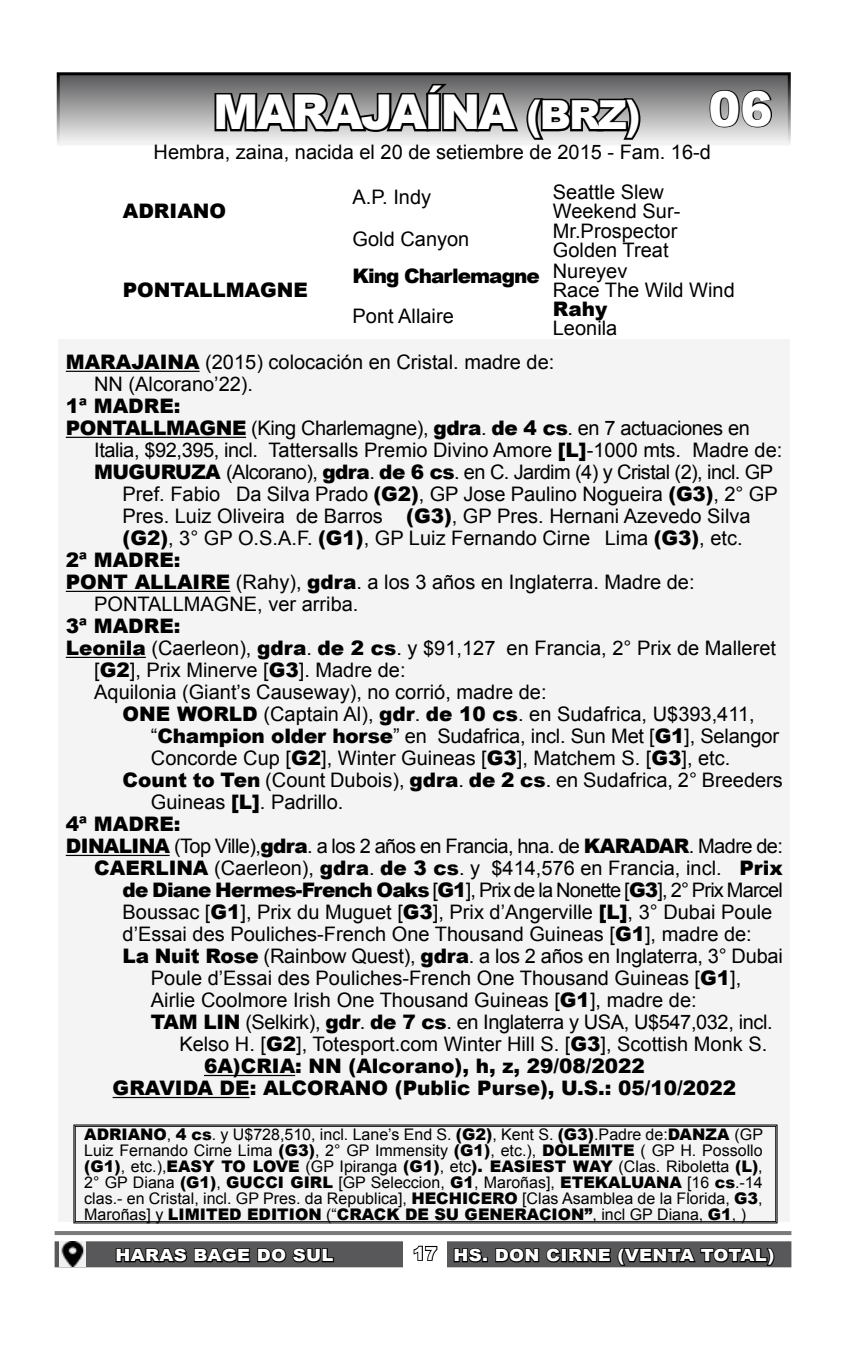
<style>
.page{position:relative;width:851px;height:1361px;background:#fff}
.page>*{position:absolute;margin:0;border:0;box-sizing:border-box;transform-origin:0 0}
.t1{font:900 48px "Arial";letter-spacing:-.05em;color:#fff}
.t2{font:20px/22px "Arial";color:#000}
.t3{font:900 20px "Arial";color:#000}
.t4{font:20px "Arial";letter-spacing:-.03em;color:#000}
.t5{font:20px "Arial";letter-spacing:-.02em;color:#000}
.t6{font:20px "Arial";letter-spacing:-.04em;color:#000}
.t7{font:900 20px "Arial";letter-spacing:-.05em;color:#000}
.t8{font:900 18px "Arial";color:#fff}
.t9{font:900 16.8px "Arial";letter-spacing:.02em;color:#fff;scale:1.08 1}
.t10{font:16px/16px "Arial";color:#000;text-align:justify}
.s1{font-size:40px}
.s2{font-weight:900}
</style>
<div class="page">
<div style="left:58px;top:340px;width:731px;height:882px;background:#f4f4f4"></div>
<svg style="left:57px;top:72px;width:733px;height:73px;background:#a5a5a6"></svg>
<hr style="left:55px;top:1231px;width:736px;height:4px;background:#797a7c">
<div style="left:55px;top:1241px;width:736px;height:26px;background:#58585a"></div>
<svg style="left:74px;top:1124px;width:703px;height:99px"></svg>
<div style="left:75px;top:1126px;width:701px;height:96px;border:1px solid #000"></div>
<svg style="left:212px;top:72px;width:430px;height:70px;background:#6c6c6c"></svg>
<hr style="left:66px;top:371px;width:133px;height:1px;background:#000">
<hr style="left:66px;top:437px;width:180px;height:1px;background:#000">
<hr style="left:66px;top:591px;width:164px;height:1px;background:#000">
<hr style="left:66px;top:657px;width:80px;height:1px;background:#000">
<hr style="left:66px;top:855px;width:103px;height:1px;background:#000">
<hr style="left:204px;top:1075px;width:91px;height:1px;background:#000">
<hr style="left:113px;top:1097px;width:136px;height:1px;background:#000">
<div style="left:403px;top:1237px;width:44px;height:35px;background:#fff"></div>
<svg style="left:413px;top:1245px;width:25px;height:16px"></svg>
<svg style="left:453px;top:1248px;width:35px;height:15px"></svg>
<svg style="left:495px;top:1248px;width:280px;height:18px"></svg>
<svg style="left:708px;top:89px;width:65px;height:40px;background:#7b7b7c"></svg>
<svg style="left:115px;top:1248px;width:220px;height:15px"></svg>
<img style="left:60px;top:1241px;width:26px;height:25px">
<h1 class="t1" style="left:213px;top:77px;width:429px">MARAJAÍNA <span class="s1">(BRZ)</span></h1>
<h1 class="t1" style="left:708px;top:74px;width:66px">06</h1>
<p class="t2" style="left:154px;top:141px;width:558px">Hembra, zaina, nacida el 20 de setiembre de 2015 - Fam. 16-d</p>
<p class="t3" style="left:123px;top:197px;width:105px">ADRIANO</p>
<p class="t3" style="left:123px;top:275px;width:186px">PONTALLMAGNE</p>
<p class="t2" style="left:352px;top:186px;width:80px">A.P. Indy</p>
<p class="t2" style="left:352px;top:228px;width:118px">Gold Canyon</p>
<p class="t7" style="left:352px;top:261px;width:189px">King Charlemagne</p>
<p class="t2" style="left:352px;top:305px;width:103px">Pont Allaire</p>
<p class="t2" style="left:552px;top:181px;width:113px">Seattle Slew</p>
<p class="t2" style="left:552px;top:200px;width:129px">Weekend Sur-</p>
<p class="t2" style="left:552px;top:220px;width:126px">Mr.Prospector</p>
<p class="t2" style="left:552px;top:239px;width:117px">Golden Treat</p>
<p class="t2" style="left:552px;top:260px;width:76px">Nureyev</p>
<p class="t2" style="left:552px;top:279px;width:183px">Race The Wild Wind</p>
<p class="t3" style="left:552px;top:294px;width:56px">Rahy</p>
<p class="t2" style="left:552px;top:317px;width:66px">Leonila</p>
<p class="t2" style="left:94px;top:351px;width:461px;text-indent:-28px"><span class="s2">MARAJAINA</span> (2015) colocación en Cristal. madre de:<br>NN (Alcorano’22).</p>
<p class="t3" style="left:66px;top:391px;width:116px">1ª MADRE:</p>
<p class="t5" style="left:66px;top:415px;width:685px"><span class="s2">PONTALLMAGNE</span> (King Charlemagne), <span class="s2">gdra</span>. <span class="s2">de 4 cs</span>. en 7 actuaciones en</p>
<p class="t2" style="left:94px;top:439px;width:689px">Italia, $92,395, incl. Tattersalls Premio Divino Amore <span class="s2">[L]</span>-1000 mts. Madre de:</p>
<p class="t4" style="left:94px;top:459px;width:680px"><span class="s2">MUGURUZA</span> (Alcorano), <span class="s2">gdra</span>. <span class="s2">de 6 cs</span>. en C. Jardim (4) y Cristal (2), incl. GP</p>
<p class="t2" style="left:122px;top:483px;width:656px">Pref. Fabio Da Silva Prado <span class="s2">(G2)</span>, GP Jose Paulino Nogueira <span class="s2">(G3)</span>, 2° GP</p>
<p class="t2" style="left:122px;top:505px;width:629px">Pres. Luiz Oliveira de Barros <span class="s2">(G3)</span>, GP Pres. Hernani Azevedo Silva</p>
<p class="t2" style="left:122px;top:527px;width:621px"><span class="s2">(G2)</span>, 3° GP O.S.A.F. <span class="s2">(G1)</span>, GP Luiz Fernando Cirne Lima <span class="s2">(G3)</span>, etc.</p>
<p class="t3" style="left:66px;top:545px;width:116px">2ª MADRE:</p>
<p class="t2" style="left:66px;top:571px;width:630px"><span class="s2">PONT ALLAIRE</span> (Rahy), <span class="s2">gdra</span>. a los 3 años en Inglaterra. Madre de:</p>
<p class="t2" style="left:94px;top:593px;width:266px">PONTALLMAGNE, ver arriba.</p>
<p class="t3" style="left:66px;top:611px;width:116px">3ª MADRE:</p>
<p class="t2" style="left:66px;top:637px;width:711px"><span class="s2">Leonila</span> (Caerleon), <span class="s2">gdra</span>. <span class="s2">de 2 cs</span>. y $91,127 en Francia, 2° Prix de Malleret</p>
<p class="t2" style="left:94px;top:659px;width:313px">[<span class="s2">G2</span>], Prix Minerve [<span class="s2">G3</span>]. Madre de:</p>
<p class="t2" style="left:94px;top:681px;width:454px">Aquilonia (Giant’s Causeway), no corrió, madre de:</p>
<p class="t2" style="left:122px;top:703px;width:633px"><span class="s2">ONE WORLD</span> (Captain Al), <span class="s2">gdr</span>. <span class="s2">de 10 cs</span>. en Sudafrica, U$393,411,</p>
<p class="t2" style="left:151px;top:725px;width:629px">“<span class="s2">Champion older horse</span>” en Sudafrica, incl. Sun Met [<span class="s2">G1</span>], Selangor</p>
<p class="t2" style="left:151px;top:747px;width:581px">Concorde Cup [<span class="s2">G2</span>], Winter Guineas [<span class="s2">G3</span>], Matchem S. [<span class="s2">G3</span>], etc.</p>
<p class="t2" style="left:123px;top:769px;width:661px"><span class="s2">Count to Ten</span> (Count Dubois), <span class="s2">gdra</span>. <span class="s2">de 2 cs</span>. en Sudafrica, 2° Breeders</p>
<p class="t2" style="left:151px;top:791px;width:194px">Guineas <span class="s2">[L]</span>. Padrillo.</p>
<p class="t3" style="left:66px;top:809px;width:116px">4ª MADRE:</p>
<p class="t4" style="left:66px;top:833px;width:718px"><span class="s2">DINALINA</span> (Top Ville),<span class="s2">gdra</span>. a los 2 años en Francia, hna. de <span class="s2">KARADAR</span>. Madre de:</p>
<p class="t2" style="left:94px;top:857px;width:690px"><span class="s2">CAERLINA</span> (Caerleon), <span class="s2">gdra</span>. <span class="s2">de 3 cs</span>. y $414,576 en Francia, incl. <span class="s2">Prix</span></p>
<p class="t6" style="left:123px;top:877px;width:661px"><span class="s2">de Diane Hermes-French Oaks</span> [<span class="s2">G1</span>], Prix de la Nonette [<span class="s2">G3</span>], 2° Prix Marcel</p>
<p class="t2" style="left:123px;top:901px;width:651px">Boussac [<span class="s2">G1</span>], Prix du Muguet [<span class="s2">G3</span>], Prix d’Angerville <span class="s2">[L]</span>, 3° Dubai Poule</p>
<p class="t2" style="left:123px;top:923px;width:630px">d’Essai des Pouliches-French One Thousand Guineas [<span class="s2">G1</span>], madre de:</p>
<p class="t2" style="left:123px;top:945px;width:661px"><span class="s2">La Nuit Rose</span> (Rainbow Quest), <span class="s2">gdra</span>. a los 2 años en Inglaterra, 3° Dubai</p>
<p class="t2" style="left:151px;top:967px;width:591px">Poule d’Essai des Pouliches-French One Thousand Guineas [<span class="s2">G1</span>],</p>
<p class="t2" style="left:151px;top:989px;width:547px">Airlie Coolmore Irish One Thousand Guineas [<span class="s2">G1</span>], madre de:</p>
<p class="t5" style="left:151px;top:1009px;width:623px"><span class="s2">TAM LIN</span> (Selkirk), <span class="s2">gdr</span>. <span class="s2">de 7 cs</span>. en Inglaterra y USA, U$547,032, incl.</p>
<p class="t2" style="left:179px;top:1033px;width:589px">Kelso H. [<span class="s2">G2</span>], Totesport.com Winter Hill S. [<span class="s2">G3</span>], Scottish Monk S.</p>
<p class="t3" style="left:204px;top:1051px;width:442px">6A)CRIA: NN (Alcorano), h, z, 29/08/2022</p>
<p class="t3" style="left:113px;top:1073px;width:625px">GRAVIDA DE: ALCORANO (Public Purse), U.S.: 05/10/2022</p>
<p class="t10" style="left:84px;top:1127px;width:680px"><span class="s2">ADRIANO</span>, <span class="s2">4 cs</span>. y U$728,510, incl. Lane’s End S. <span class="s2">(G2)</span>, Kent S. <span class="s2">(G3)</span>.Padre de:<span class="s2">DANZA</span> (GP Luiz Fernando Cirne Lima <span class="s2">(G3)</span>, 2° GP Immensity <span class="s2">(G1)</span>, etc.), <span class="s2">DOLEMITE</span> ( GP H. Possollo <span class="s2">(G1)</span>, etc.),<span class="s2">EASY TO LOVE</span> (GP Ipiranga <span class="s2">(G1)</span>, etc<span class="s2">). EASIEST WAY</span> (Clas. Riboletta <span class="s2">(L)</span>, 2° GP Diana <span class="s2">(G1)</span>, <span class="s2">GUCCI GIRL</span> [GP Seleccion, <span class="s2">G1</span>, Maroñas], <span class="s2">ETEKALUANA</span> [16 <span class="s2">cs</span>.-14 clas.- en Cristal, incl. GP Pres. da Republica], <span class="s2">HECHICERO</span> [Clas Asamblea de la Florida, <span class="s2">G3</span>, Maroñas] y <span class="s2">LIMITED EDITION</span> (“<span class="s2">CRACK DE SU GENERACION”</span>, incl GP Diana, <span class="s2">G1</span>, )</p>
<p class="t8" style="left:413px;top:1240px;width:26px">17</p>
<p class="t9" style="left:115px;top:1243px;width:203px">HARAS BAGE DO SUL</p>
<p class="t9" style="left:453px;top:1243px;width:299px">HS. DON CIRNE (VENTA TOTAL)</p>
</div>
